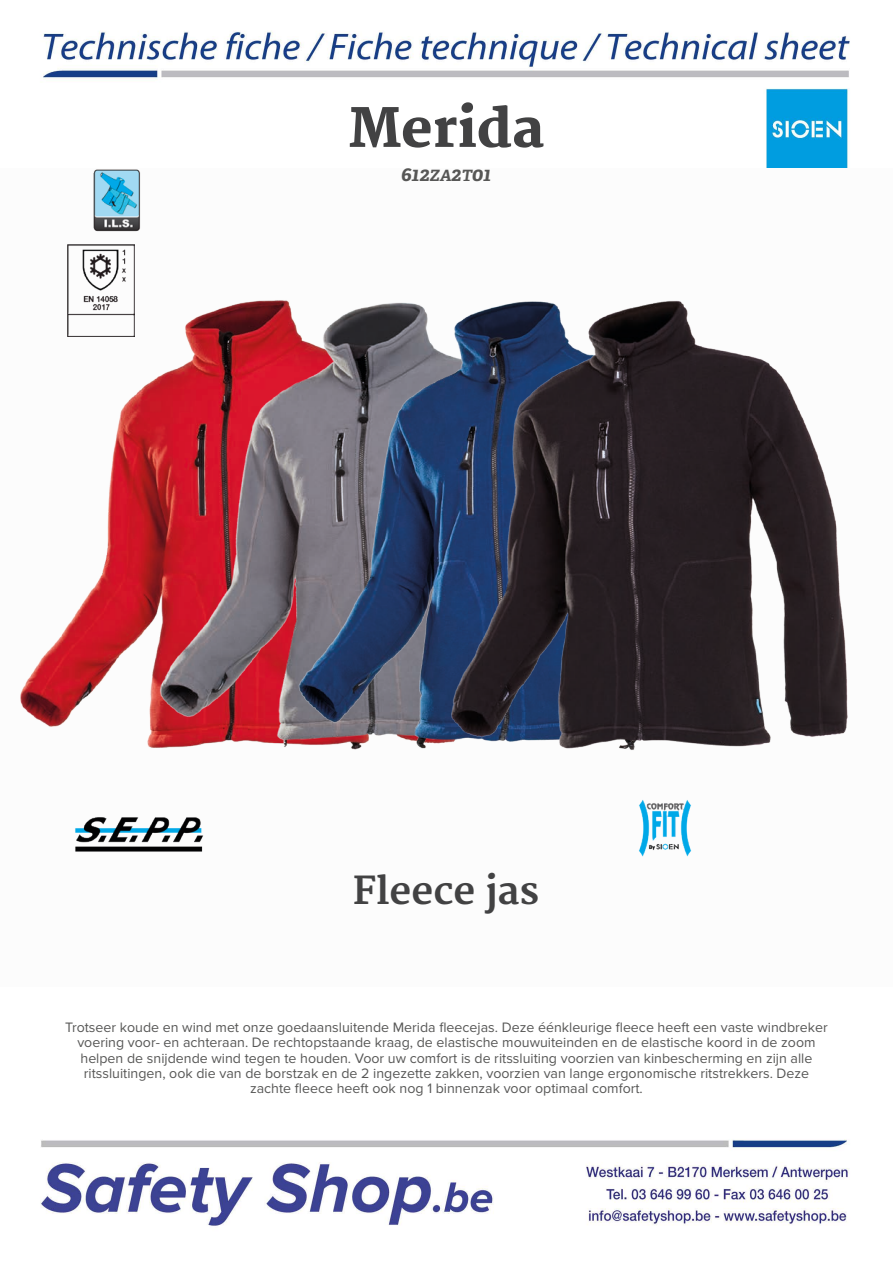
<style>
.page{position:relative;width:893px;height:1263px;background:#fff}
.page>*{position:absolute;margin:0;border:0;box-sizing:border-box;transform-origin:0 0}
.t1{font:800 52.5px "Merriweather";color:#424243}
.t2{font:700 37.5px "Merriweather";color:#424243}
.t3{font:italic 700 19.5px "Adelle PE";color:#575756}
.t4{font:14.25px/15.3px "Proxima Nova";color:#575756;text-align:center}
.s1{font-size:15.6px}
</style>
<div class="page">
<img style="left:40px;top:31px;width:810px;height:1195px">
<div style="left:0;top:168px;width:893px;height:819px;background:#fcfcfc"></div>
<img style="left:91px;top:165px;width:52px;height:5px">
<img style="left:20px;top:170px;width:116px;height:682px">
<img style="left:136px;top:170px;width:136px;height:682px">
<img style="left:272px;top:300px;width:136px;height:450px">
<img style="left:408px;top:300px;width:440px;height:557px">
<h1 class="t1" style="left:348px;top:98px;width:197px">Merida</h1>
<h3 class="t3" style="left:401px;top:160px;width:92px">612<span class="s1">ZA</span>2<span class="s1">T</span>01</h3>
<h2 class="t2" style="left:353px;top:869px;width:188px">Fleece jas</h2>
<p class="t4" style="left:65px;top:1020px;width:764px">Trotseer koude en wind met onze goedaansluitende Merida fleecejas. Deze éénkleurige fleece heeft een vaste windbreker voering voor- en achteraan. De rechtopstaande kraag, de elastische mouwuiteinden en de elastische koord in de zoom helpen de snijdende wind tegen te houden. Voor uw comfort is de ritssluiting voorzien van kinbescherming en zijn alle ritssluitingen, ook die van de borstzak en de 2 ingezette zakken, voorzien van lange ergonomische ritstrekkers. Deze zachte fleece heeft ook nog 1 binnenzak voor optimaal comfort.</p>
</div>
